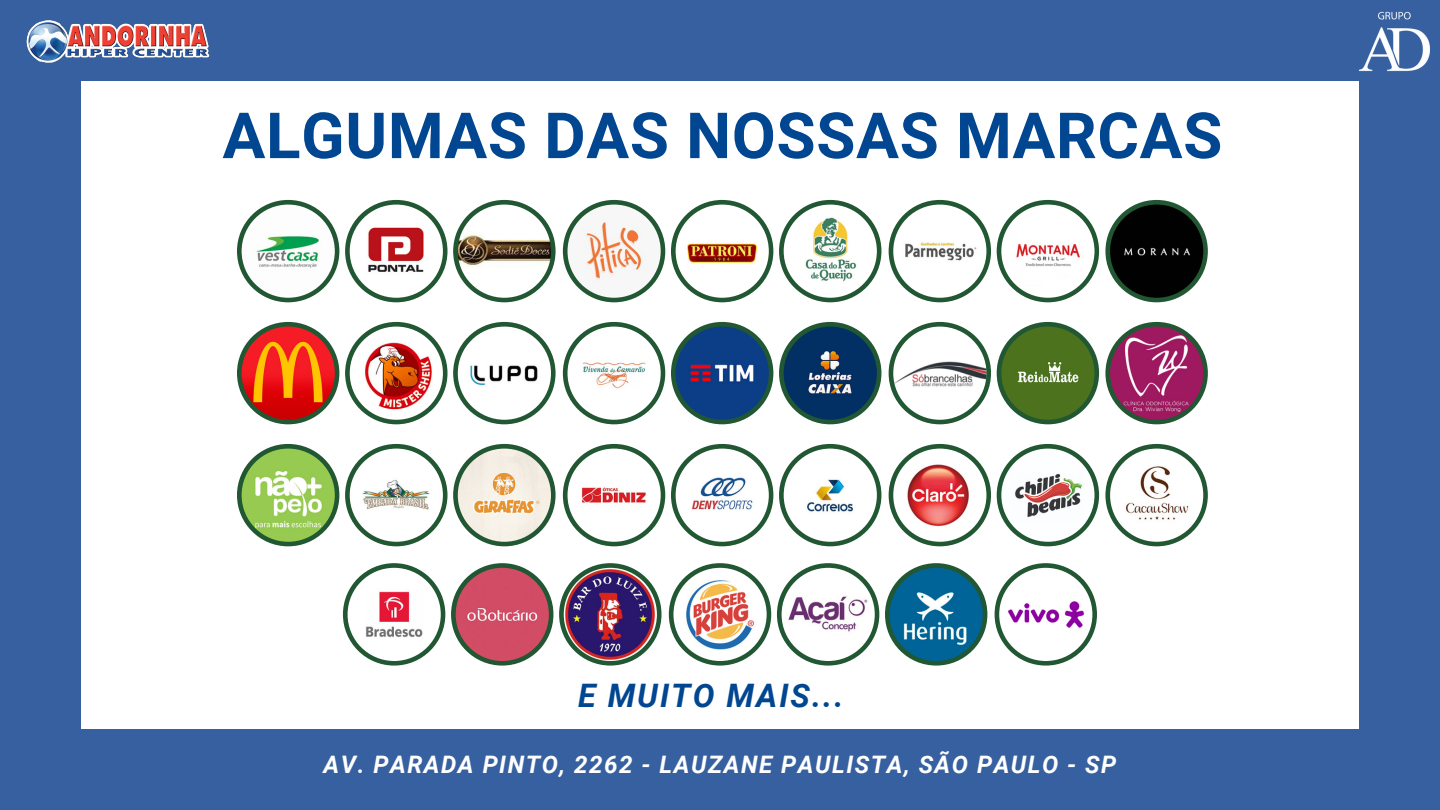
<style>
.page{position:relative;width:1440px;height:810px;background:#3660a0}
.page>*{position:absolute;margin:0;border:0;box-sizing:border-box;transform-origin:0 0}
.t1{font:700 63.8px "Roboto";letter-spacing:.01em;color:#004691}
.t2{font:italic 700 32.4px "Roboto";letter-spacing:.06em;color:#004691}
.t3{font:italic 700 24.1px "Roboto";letter-spacing:.06em;color:#fff}
</style>
<div class="page">
<div style="left:81px;top:81px;width:1278px;height:648px;background:#fff"></div>
<img style="left:1359px;top:11px;width:71px;height:60px">
<img style="left:26px;top:20px;width:184px;height:43px">
<svg style="left:563px;top:200px;width:102px;height:102px"></svg>
<img style="left:568px;top:205px;width:93px;height:93px;border-radius:50%">
<svg style="left:563px;top:322px;width:102px;height:102px"></svg>
<img style="left:568px;top:327px;width:93px;height:93px;border-radius:50%">
<svg style="left:563px;top:444px;width:102px;height:102px"></svg>
<img style="left:568px;top:449px;width:93px;height:93px;border-radius:50%">
<div style="left:669px;top:563px;width:102px;height:103px;background:#215732;border-radius:50%"></div>
<img style="left:673px;top:568px;width:94px;height:93px;border-radius:50%">
<svg style="left:237px;top:200px;width:102px;height:102px"></svg>
<img style="left:242px;top:205px;width:93px;height:93px;border-radius:50%">
<svg style="left:237px;top:322px;width:102px;height:102px"></svg>
<img style="left:242px;top:327px;width:93px;height:93px;border-radius:50%">
<svg style="left:237px;top:444px;width:102px;height:102px"></svg>
<img style="left:242px;top:449px;width:93px;height:93px;border-radius:50%">
<svg style="left:343px;top:563px;width:102px;height:103px"></svg>
<img style="left:348px;top:568px;width:93px;height:93px;border-radius:50%">
<svg style="left:671px;top:200px;width:102px;height:102px"></svg>
<img style="left:676px;top:205px;width:93px;height:93px;border-radius:50%">
<div style="left:671px;top:322px;width:102px;height:102px;background:#215732;border-radius:50%"></div>
<img style="left:676px;top:327px;width:93px;height:93px;border-radius:50%">
<svg style="left:671px;top:444px;width:102px;height:102px"></svg>
<img style="left:676px;top:449px;width:93px;height:93px;border-radius:50%">
<svg style="left:777px;top:563px;width:102px;height:103px"></svg>
<img style="left:782px;top:568px;width:93px;height:93px;border-radius:50%">
<svg style="left:889px;top:200px;width:102px;height:102px"></svg>
<img style="left:893px;top:205px;width:93px;height:93px;border-radius:50%">
<svg style="left:889px;top:322px;width:102px;height:102px"></svg>
<img style="left:893px;top:327px;width:93px;height:93px;border-radius:50%">
<svg style="left:889px;top:444px;width:102px;height:102px"></svg>
<img style="left:893px;top:449px;width:93px;height:93px;border-radius:50%">
<svg style="left:995px;top:563px;width:102px;height:103px"></svg>
<img style="left:999px;top:568px;width:93px;height:93px;border-radius:50%">
<svg style="left:345px;top:200px;width:102px;height:102px"></svg>
<img style="left:350px;top:205px;width:93px;height:93px;border-radius:50%">
<svg style="left:345px;top:322px;width:102px;height:102px"></svg>
<img style="left:350px;top:327px;width:93px;height:93px;border-radius:50%">
<svg style="left:345px;top:444px;width:102px;height:102px"></svg>
<img style="left:350px;top:449px;width:93px;height:93px;border-radius:50%">
<svg style="left:451px;top:563px;width:102px;height:103px"></svg>
<img style="left:456px;top:568px;width:93px;height:93px;border-radius:50%">
<svg style="left:779px;top:200px;width:102px;height:102px"></svg>
<img style="left:784px;top:205px;width:93px;height:93px;border-radius:50%">
<div style="left:779px;top:322px;width:102px;height:102px;background:#215732;border-radius:50%"></div>
<img style="left:784px;top:327px;width:93px;height:93px;border-radius:50%">
<svg style="left:779px;top:444px;width:102px;height:102px"></svg>
<img style="left:784px;top:449px;width:93px;height:93px;border-radius:50%">
<svg style="left:885px;top:563px;width:102px;height:103px"></svg>
<img style="left:890px;top:568px;width:93px;height:93px;border-radius:50%">
<div style="left:997px;top:200px;width:102px;height:102px;background:#215732;border-radius:50%"></div>
<img style="left:1001px;top:205px;width:94px;height:93px;border-radius:50%">
<div style="left:997px;top:322px;width:102px;height:102px;background:#215732;border-radius:50%"></div>
<img style="left:1001px;top:327px;width:94px;height:93px;border-radius:50%">
<div style="left:997px;top:444px;width:102px;height:102px;background:#215732;border-radius:50%"></div>
<img style="left:1001px;top:449px;width:94px;height:93px;border-radius:50%">
<svg style="left:1105px;top:200px;width:103px;height:102px"></svg>
<div style="left:1110px;top:205px;width:93px;height:93px;background:#010101;border-radius:50%"></div>
<svg style="left:1105px;top:322px;width:103px;height:102px"></svg>
<img style="left:1110px;top:327px;width:93px;height:93px;border-radius:50%">
<svg style="left:1105px;top:444px;width:103px;height:102px"></svg>
<img style="left:1110px;top:449px;width:93px;height:93px;border-radius:50%">
<svg style="left:453px;top:200px;width:103px;height:102px"></svg>
<img style="left:458px;top:205px;width:93px;height:93px;border-radius:50%">
<svg style="left:453px;top:322px;width:103px;height:102px"></svg>
<img style="left:458px;top:327px;width:93px;height:93px;border-radius:50%">
<svg style="left:453px;top:444px;width:103px;height:102px"></svg>
<img style="left:458px;top:449px;width:93px;height:93px;border-radius:50%">
<svg style="left:559px;top:563px;width:103px;height:103px;background:#396948"></svg>
<img style="left:564px;top:568px;width:93px;height:93px;border-radius:50%">
<p class="t1" style="left:223px;top:99px;width:1001px">ALGUMAS DAS NOSSAS MARCAS</p>
<p class="t2" style="left:578px;top:677px;width:267px">E MUITO MAIS...</p>
<p class="t3" style="left:324px;top:751px;width:794px">AV. PARADA PINTO, 2262 - LAUZANE PAULISTA, SÃO PAULO - SP</p>
</div>
